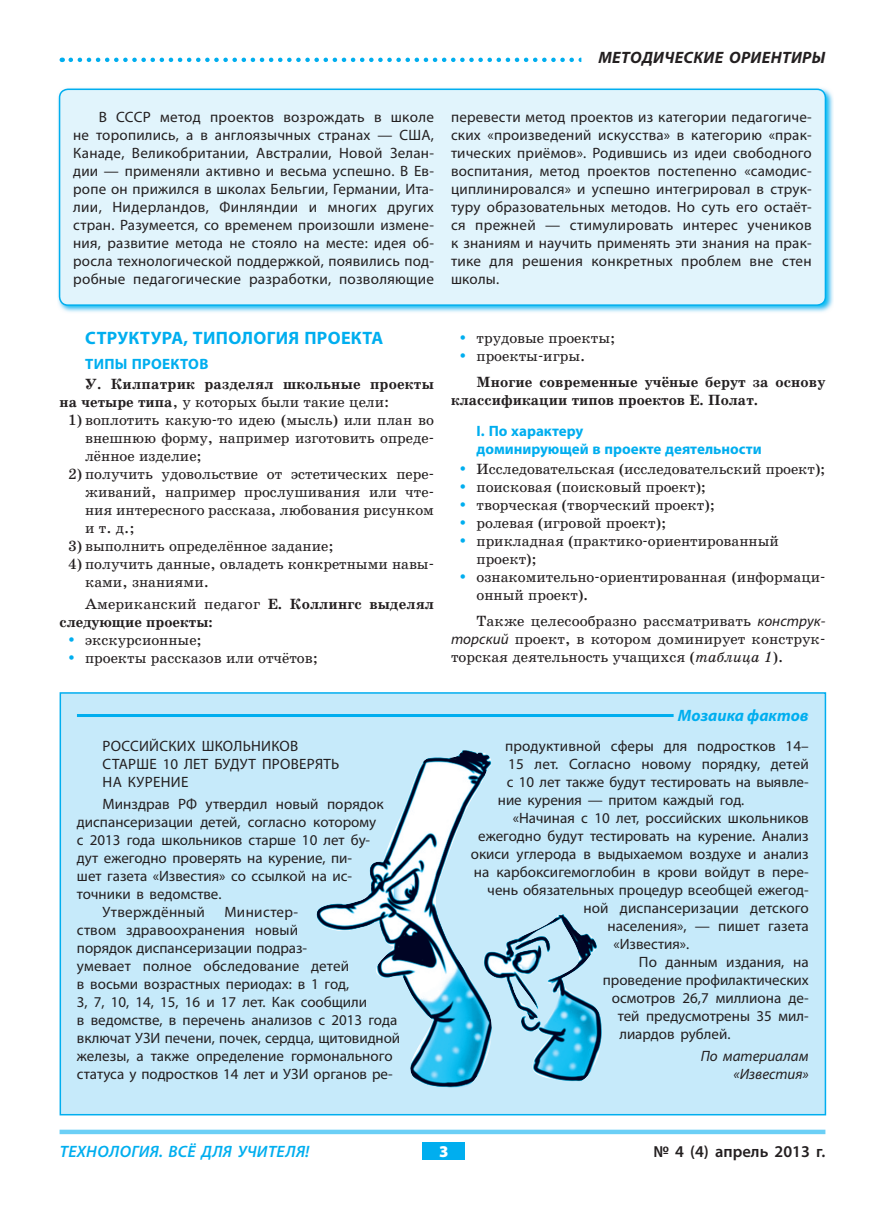
<style>
.page{position:relative;width:885px;height:1212px;background:#fff}
.page>*{position:absolute;margin:0;border:0;box-sizing:border-box;transform-origin:0 0}
.t1{font:700 18px "Myriad Pro";letter-spacing:.02em;color:#00aeef}
.t2{font:italic 600 16.5px "Myriad Pro";letter-spacing:.02em;color:#00aeef}
.t3{font:italic 700 16.5px "Myriad Pro";letter-spacing:.02em;color:#231f20}
.t4{font:600 16.5px "Myriad Pro";color:#231f20}
.t5{font:italic 700 16.5px "Myriad Pro";color:#00aeef}
.t6{font:900 16.5px "Myriad Pro";color:#fff}
.t7{font:15px/18px "Myriad Pro";color:#231f20;text-align:justify}
.t8{font:15px/18px "School Book C";color:#231f20}
.t9{font:700 15px/18px "School Book C";letter-spacing:.005em;color:#231f20}
.t10{font:15px/18px "Myriad Pro";letter-spacing:.02em;color:#231f20}
.t11{font:700 15px/18px "Myriad Pro";color:#00aeef}
.t12{font:italic 15px/18px "Myriad Pro";color:#231f20;text-align:right}
.t13{font:700 15px "Myriad Pro";letter-spacing:.02em;color:#00aeef}
.s1{font-weight:400}
.s2{font-family:"Myriad Pro";font-style:italic}
.s3{font-style:italic}
</style>
<div class="page">
<div style="left:422px;top:1142px;width:43px;height:17px;background:#00aeef"></div>
<hr style="left:60px;top:1130px;width:765px;height:4px;background:#6bcff6">
<svg style="left:71px;top:58px;width:510px;height:4px"></svg>
<div style="left:60px;top:693px;width:765px;height:422px;background:#c6eafa"></div>
<div style="left:60px;top:692px;width:766px;height:423px;border:2px solid #00aeef"></div>
<hr style="left:77px;top:714px;width:731px;height:3px;background:#00aeef">
<div style="left:673px;top:713px;width:135px;height:6px;background:#c6eafa"></div>
<img style="left:316px;top:750px;width:286px;height:338px">
<img style="left:58px;top:88px;width:775px;height:224px">
<div style="left:60px;top:89px;width:765px;height:216px;background:#e1f4fc;border-radius:9px"></div>
<div style="left:59px;top:89px;width:767px;height:217px;border:2px solid #00aeef;border-radius:9px"></div>
<p class="t3" style="left:598px;top:52px;width:228px">МЕТОДИЧЕСКИЕ ОРИЕНТИРЫ</p>
<p class="t7" style="left:73px;top:109px;width:362px;text-indent:26px">В СССР метод проектов возрождать в школе не торопились, а в англоязычных странах — США, Канаде, Великобритании, Австралии, Новой Зелан&shy;дии — применяли активно и весьма успешно. В Ев&shy;ропе он прижился в школах Бельгии, Германии, Ита&shy;лии, Нидерландов, Финляндии и многих других стран. Разумеется, со временем произошли измене&shy;ния, развитие метода не стояло на месте: идея об&shy;росла технологической поддержкой, появились под&shy;робные педагогические разработки, позволяющие</p>
<p class="t7" style="left:451px;top:109px;width:362px">перевести метод проектов из категории педагогиче&shy;ских «произведений искусства» в категорию «прак&shy;тических приёмов». Родившись из идеи свободного воспитания, метод проектов постепенно «самодис&shy;циплинировался» и успешно интегрировал в струк&shy;туру образовательных методов. Но суть его остаёт&shy;ся прежней — стимулировать интерес учеников к знаниям и научить применять эти знания на прак&shy;тике для решения конкретных проблем вне стен школы.</p>
<p class="t1" style="left:85px;top:331px;width:299px">СТРУКТУРА, ТИПОЛОГИЯ ПРОЕКТА</p>
<p class="t13" style="left:85px;top:358px;width:125px">ТИПЫ ПРОЕКТОВ</p>
<p class="t9" style="left:60px;top:376px;width:376px;text-indent:26px">У. Килпатрик разделял школьные проекты на четыре типа<span class="s1">, у которых были такие цели:</span></p>
<p class="t8" style="left:85px;top:412px;width:350px;text-align:justify;text-indent:-17px">1) воплотить какую-то идею (мысль) или план во внешнюю форму, например изготовить опреде&shy;лённое изделие;</p>
<p class="t8" style="left:85px;top:466px;width:350px;text-align:justify;text-indent:-17px">2) получить удовольствие от эстетических пере&shy;живаний, например прослушивания или чте&shy;ния интересного рассказа, любования рисунком и т. д.;</p>
<p class="t8" style="left:68px;top:538px;width:267px">3) выполнить определённое задание;</p>
<p class="t8" style="left:85px;top:556px;width:350px;text-indent:-17px">4) получить данные, овладеть конкретными навы&shy;ками, знаниями.</p>
<p class="t9" style="left:60px;top:596px;width:376px;text-indent:26px"><span class="s1">Американский педагог</span> Е. Коллингс выделял следующие проекты:</p>
<p class="t8" style="left:85px;top:632px;width:234px">экскурсионные;<br>проекты рассказов или отчётов;</p>
<p class="t10" style="left:103px;top:738px;width:238px">РОССИЙСКИХ ШКОЛЬНИКОВ<br>СТАРШЕ 10 ЛЕТ БУДУТ ПРОВЕРЯТЬ<br>НА КУРЕНИЕ</p>
<p class="t7" style="left:102px;top:796px;width:283px">Минздрав РФ утвердил новый порядок</p>
<p class="t7" style="left:77px;top:814px;width:301px">диспансеризации детей, согласно которому</p>
<p class="t7" style="left:77px;top:832px;width:295px">с 2013 года школьников старше 10 лет бу-</p>
<p class="t7" style="left:77px;top:850px;width:277px">дут ежегодно проверять на курение, пи-</p>
<p class="t7" style="left:77px;top:868px;width:277px">шет газета «Известия» со ссылкой на ис-</p>
<p class="t7" style="left:77px;top:886px;width:146px">точники в ведомстве.</p>
<p class="t10" style="left:102px;top:904px;width:104px">Утверждённый</p>
<p class="t7" style="left:77px;top:904px;width:325px;text-align:left;text-indent:147px">Министер-<br>ством здравоохранения новый<br>порядок диспансеризации подраз-<br>умевает полное обследование детей<br>в восьми возрастных периодах: в 1 год,<br>3, 7, 10, 14, 15, 16 и 17 лет. Как сообщили<br>в ведомстве, в перечень анализов с 2013 года включат УЗИ печени, почек, сердца, щитовидной железы, а также определение гормонального статуса у подростков 14 лет и УЗИ органов ре-</p>
<p class="t8" style="left:476px;top:330px;width:140px">трудовые проекты; проекты-игры.</p>
<p class="t9" style="left:451px;top:374px;width:376px;text-indent:26px">Многие современные учёные берут за основу классификации типов проектов Е. Полат.</p>
<p class="t11" style="left:476px;top:423px;width:286px">І. По характеру<br>доминирующей в проекте деятельности</p>
<p class="t8" style="left:476px;top:461px;width:350px">Исследовательская (исследовательский проект); поисковая (поисковый проект);<br>творческая (творческий проект);<br>ролевая (игровой проект);<br>прикладная (практико-ориентированный проект);<br>ознакомительно-ориентированная (информаци&shy;онный проект).</p>
<p class="t8" style="left:451px;top:613px;width:376px;text-align:justify;text-indent:26px">Также целесообразно рассматривать <span class="s2">конструк&shy;торский</span> проект, в котором доминирует конструк&shy;торская деятельность учащихся (<span class="s3">таблица 1</span>).</p>
<p class="t5" style="left:677px;top:709px;width:132px">Мозаика фактов</p>
<p class="t7" style="left:505px;top:738px;width:305px">продуктивной сферы для подростков 14–</p>
<p class="t7" style="left:508px;top:756px;width:302px">15 лет. Согласно новому порядку, детей</p>
<p class="t7" style="left:506px;top:774px;width:303px">с 10 лет также будут тестировать на выявле-</p>
<p class="t7" style="left:497px;top:792px;width:248px">ние курения — притом каждый год.</p>
<p class="t7" style="left:512px;top:810px;width:297px">«Начиная с 10 лет, российских школьников</p>
<p class="t7" style="left:478px;top:828px;width:332px">ежегодно будут тестировать на курение. Анализ</p>
<p class="t7" style="left:470px;top:846px;width:339px">окиси углерода в выдыхаемом воздухе и анализ</p>
<p class="t7" style="left:473px;top:864px;width:336px">на карбоксигемоглобин в крови войдут в пере-</p>
<p class="t7" style="left:487px;top:882px;width:323px">чень обязательных процедур всеобщей ежегод-</p>
<p class="t7" style="left:583px;top:900px;width:227px">ной диспансеризации детского</p>
<p class="t7" style="left:607px;top:918px;width:203px">населения», — пишет газета</p>
<p class="t7" style="left:613px;top:936px;width:77px">«Известия».</p>
<p class="t7" style="left:638px;top:954px;width:171px">По данным издания, на</p>
<p class="t7" style="left:602px;top:972px;width:207px">проведение профилактических</p>
<p class="t7" style="left:611px;top:990px;width:198px">осмотров 26,7 миллиона де-</p>
<p class="t7" style="left:617px;top:1008px;width:192px">тей предусмотрены 35 мил-</p>
<p class="t7" style="left:619px;top:1026px;width:113px">лиардов рублей.</p>
<p class="t12" style="left:700px;top:1048px;width:109px">По материалам «Известия»</p>
<p class="t2" style="left:60px;top:1145px;width:251px">ТЕХНОЛОГИЯ. ВСЁ ДЛЯ УЧИТЕЛЯ!</p>
<p class="t6" style="left:439px;top:1145px;width:11px">3</p>
<p class="t4" style="left:653px;top:1145px;width:173px">№ 4 (4) апрель 2013 г.</p>
</div>
